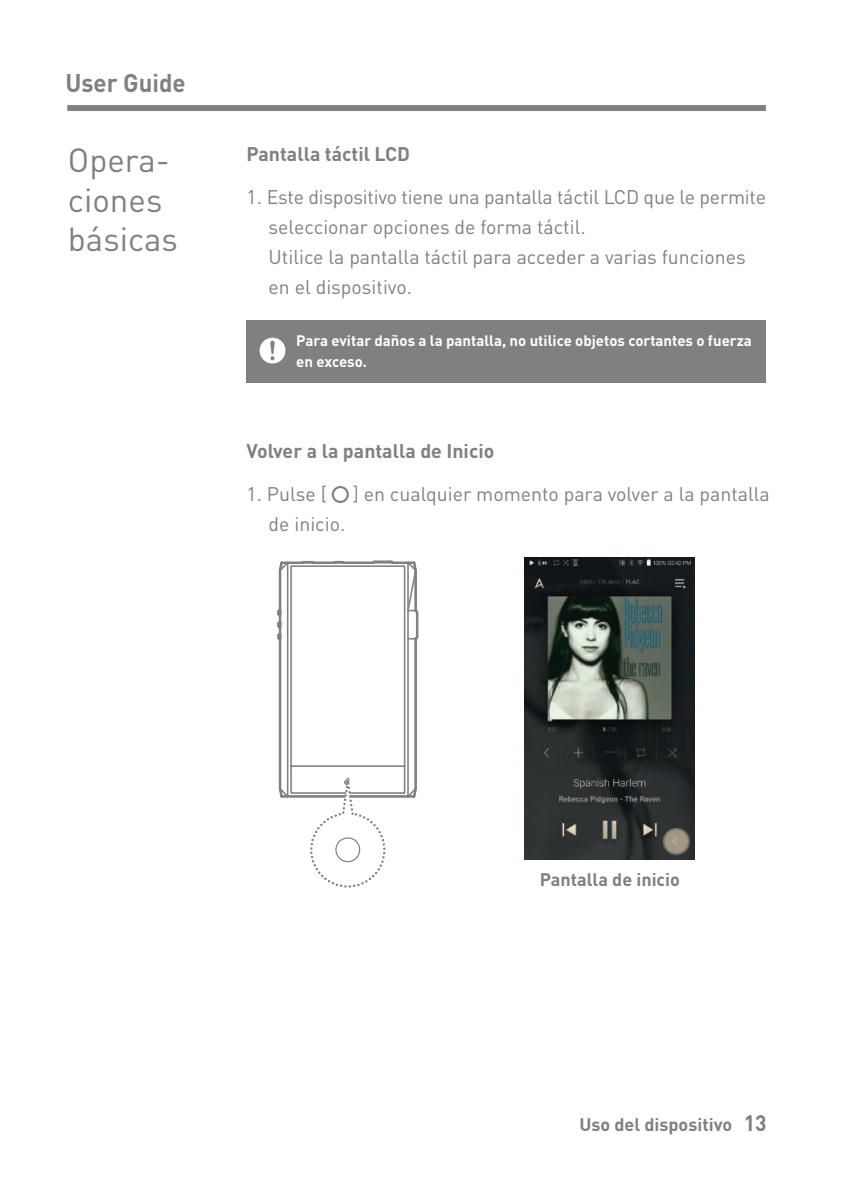
<style>
.page{position:relative;width:851px;height:1191px;background:#fff}
.page>*{position:absolute;margin:0;border:0;box-sizing:border-box;transform-origin:0 0}
.t1{font:33px/39.6px "DINOT";color:#808083}
.t2{font:700 25.2px "DINOT";color:#808083;scale:.95 1}
.t3{font:19.5px/30px "DINOT";color:#808083}
.t4{font:700 19.5px "DINOT";color:#808083}
.t5{font:700 18px "DINOT";color:#808083}
.t6{font:700 15px/21px "DINOT";color:#fff}
.s1{font-size:22.2px}
</style>
<div class="page">
<img style="left:524px;top:557px;width:170px;height:303px">
<div style="left:67px;top:105px;width:698px;height:6px;background:#808083"></div>
<div style="left:246px;top:321px;width:519px;height:62px;background:#808083"></div>
<svg style="left:259px;top:338px;width:26px;height:25px"></svg>
<div style="left:332px;top:486px;width:17px;height:17px;border:2px solid #808083;border-radius:50%"></div>
<svg style="left:277px;top:560px;width:142px;height:328px"></svg>
<div style="left:335px;top:837px;width:25px;height:25px;border:1px solid #808083;border-radius:50%"></div>
<p class="t2" style="left:65px;top:66px;width:128px">User Guide</p>
<h1 class="t1" style="left:68px;top:140px;width:111px">Opera&shy;ciones básicas</h1>
<p class="t4" style="left:246px;top:142px;width:165px">Pantalla táctil LCD</p>
<p class="t3" style="left:268px;top:182px;width:499px;text-indent:-22px">1. Este dispositivo tiene una pantalla táctil LCD que le permite seleccionar opciones de forma táctil.<br>Utilice la pantalla táctil para acceder a varias funciones en el dispositivo.</p>
<p class="t6" style="left:296px;top:330px;width:457px">Para evitar daños a la pantalla, no utilice objetos cortantes o fuerza en exceso.</p>
<p class="t4" style="left:246px;top:438px;width:249px">Volver a la pantalla de Inicio</p>
<p class="t3" style="left:246px;top:478px;width:82px">1. Pulse [</p>
<p class="t3" style="left:353px;top:478px;width:418px">] en cualquier momento para volver a la pantalla</p>
<p class="t3" style="left:268px;top:508px;width:78px">de inicio.</p>
<p class="t5" style="left:539px;top:867px;width:142px">Pantalla de inicio</p>
<p class="t5" style="left:579px;top:1112px;width:188px">Uso del dispositivo <span class="s1">13</span></p>
</div>
